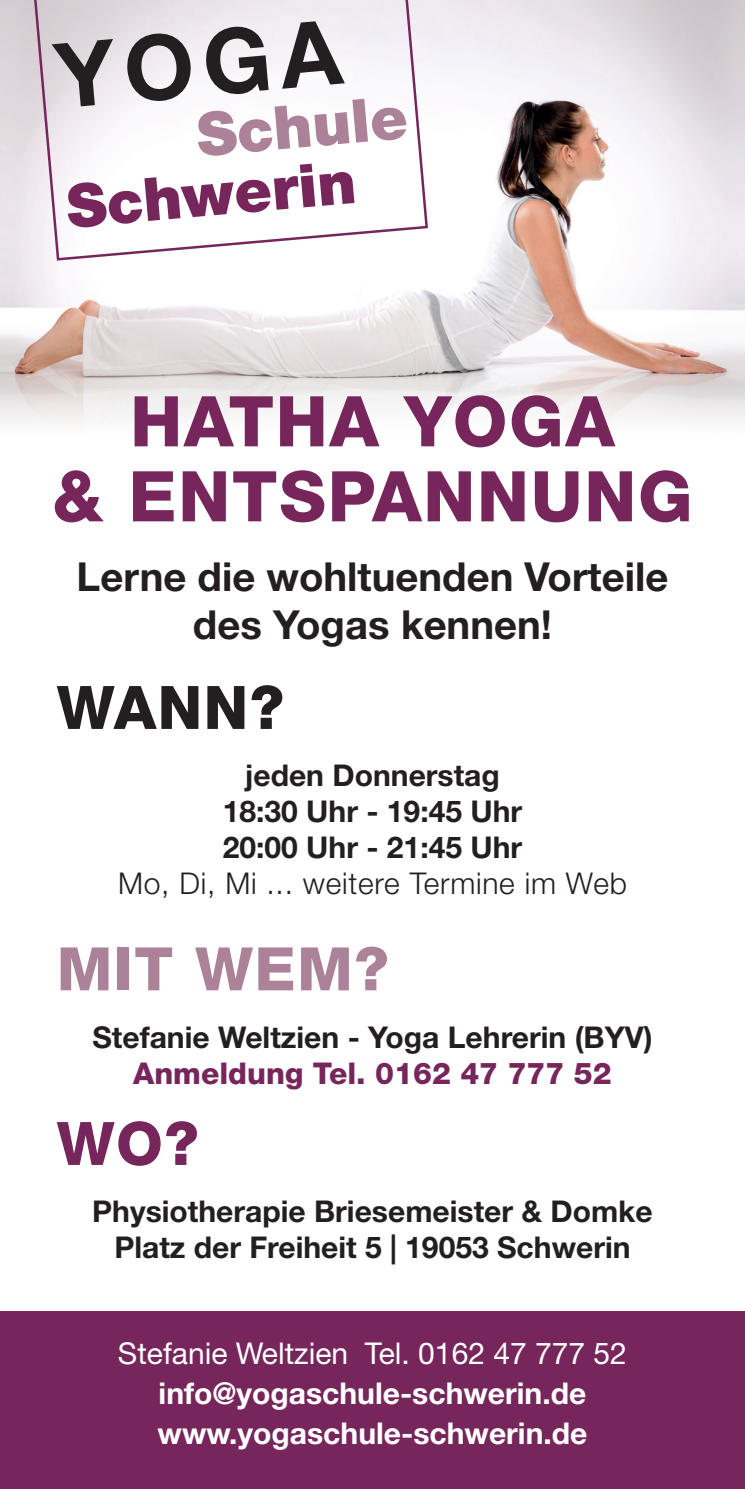
<style>
.page{position:relative;width:745px;height:1489px;background:#fff}
.page>*{position:absolute;margin:0;border:0;box-sizing:border-box;transform-origin:0 0}
.t1{font:700 90px "Helvetica Neue";color:#231f20}
.t2{font:800 70px/75px "Helvetica Neue";letter-spacing:.025em;color:#77265b;text-align:center}
.t3{font:900 60px "Helvetica Neue";color:#77265b}
.t4{font:800 60px "Helvetica Neue";letter-spacing:.025em;color:#ac8298}
.t5{font:900 60px "Helvetica Neue";color:#ac8298}
.t6{font:800 60px "Helvetica Neue";color:#231f20}
.t7{font:800 60px "Helvetica Neue";color:#77265b}
.t8{font:700 40px/48px "Helvetica Neue";color:#231f20;text-align:center}
.t9{font:700 30px/36px "Helvetica Neue";color:#231f20;text-align:center}
.t10{font:700 30px/40px "Helvetica Neue";color:#fff}
.t11{font:30px "Helvetica Neue";color:#fff}
.t12{font:300 30px "Helvetica Neue";letter-spacing:.025em;color:#231f20}
.t13{font:800 30px "Helvetica Neue";color:#77265b}
</style>
<div class="page">
<img style="left:0;top:0;width:744px;height:423px">
<div style="left:0;top:1311px;width:744px;height:177px;background:#77265b"></div>
<svg style="left:29px;top:0;width:400px;height:262px"></svg>
<h1 class="t1" style="left:50px;top:21px;width:289px;rotate:-5deg">YOGA</h1>
<h3 class="t5" style="left:193px;top:99px;width:213px;rotate:-5deg">Schule</h3>
<h3 class="t3" style="left:63px;top:171px;width:291px;rotate:-5deg">Schwerin</h3>
<h2 class="t2" style="left:52px;top:384px;width:641px">HATHA YOGA<br>&amp; ENTSPANNUNG</h2>
<h3 class="t8" style="left:77px;top:551px;width:592px">Lerne die wohltuenden Vorteile des Yogas kennen!</h3>
<h3 class="t6" style="left:57px;top:671px;width:229px">WANN?</h3>
<p class="t9" style="left:223px;top:756px;width:301px">jeden Donnerstag<br>18:30 Uhr - 19:45 Uhr<br>20:00 Uhr - 21:45 Uhr</p>
<p class="t12" style="left:118px;top:865px;width:510px">Mo, Di, Mi ... weitere Termine im Web</p>
<h3 class="t4" style="left:57px;top:933px;width:333px">MIT WEM?</h3>
<p class="t9" style="left:92px;top:1018px;width:561px">Stefanie Weltzien - Yoga Lehrerin (BYV)</p>
<p class="t13" style="left:133px;top:1055px;width:479px">Anmeldung Tel. 0162 47 777 52</p>
<h3 class="t7" style="left:57px;top:1107px;width:143px">WO?</h3>
<p class="t9" style="left:92px;top:1192px;width:561px">Physiotherapie Briesemeister &amp; Domke<br>Platz der Freiheit 5 | 19053 Schwerin</p>
<p class="t11" style="left:118px;top:1334px;width:510px">Stefanie Weltzien Tel. 0162 47 777 52</p>
<p class="t10" style="left:157px;top:1372px;width:431px">info@yogaschule-schwerin.de www.yogaschule-schwerin.de</p>
</div>
